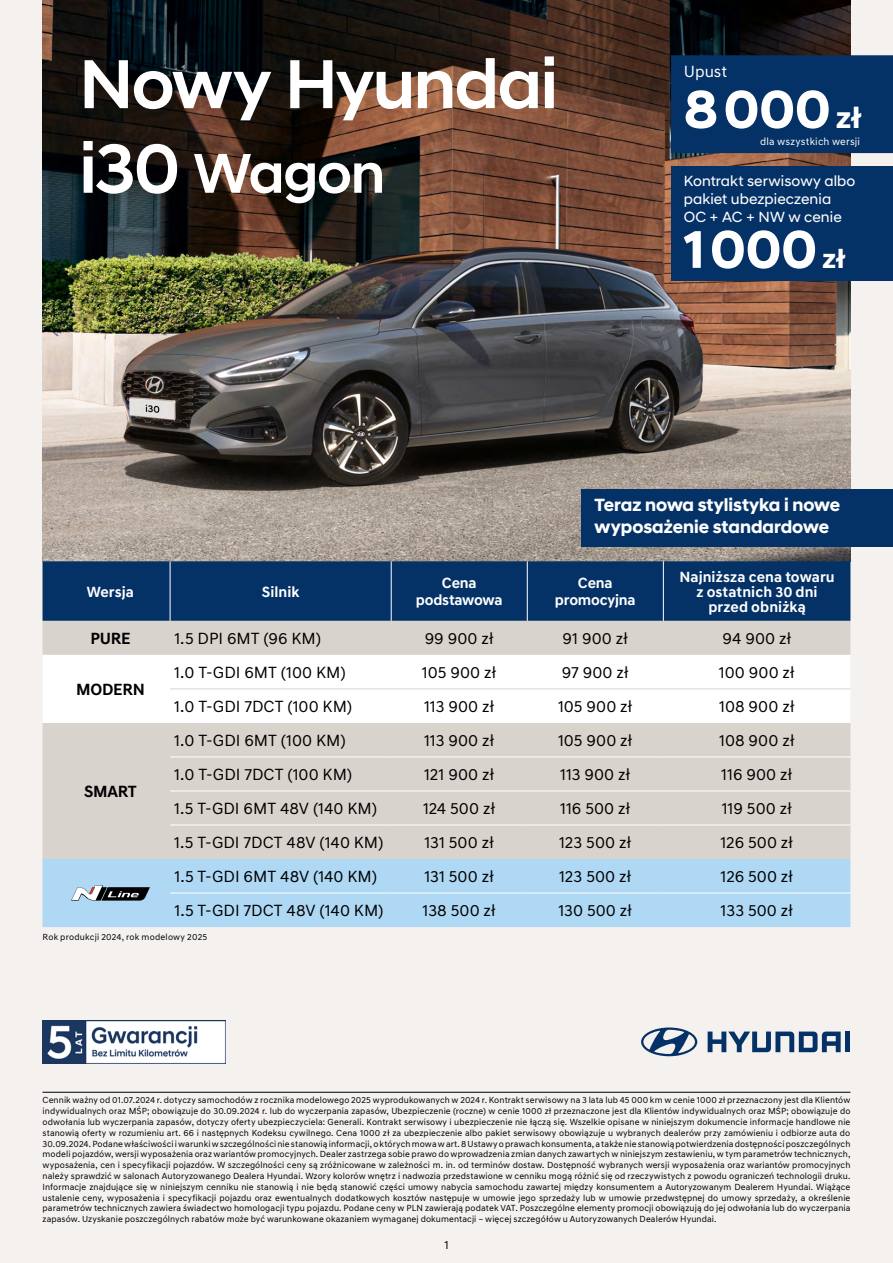
<style>
.page{position:relative;width:893px;height:1263px;background:#f4f1ef}
.page>*{position:absolute;margin:0;border:0;box-sizing:border-box;transform-origin:0 0}
.t1{font:500 70.5px "Hyundai Sans Head";letter-spacing:-.02em;color:#fff}
.t2{font:500 57px "Hyundai Sans Head";letter-spacing:-.02em;color:#fff}
.t3{font:700 54px "Hyundai Sans Head";letter-spacing:-.005em;color:#fff}
.t4{font:700 18px/21.6px "Hyundai Sans Head";color:#fff}
.t5{font:16.5px "Hyundai Sans Text";color:#000}
.t6{font:700 16.5px "Hyundai Sans Text";letter-spacing:-.02em;color:#000}
.t7{font:16.5px "Hyundai Sans Text";color:#fff}
.t8{font:700 15px/15px "Hyundai Sans Text";letter-spacing:.005em;color:#fff;text-align:center}
.t9{font:15px/18px "Hyundai Sans Head";letter-spacing:.005em;color:#fff}
.t10{font:700 15px/16.5px "Hyundai Sans Text";letter-spacing:-.015em;color:#fff;text-align:center}
.t11{font:12px "Hyundai Sans Text";color:#000}
.t12{font:10.5px "Hyundai Sans Text";letter-spacing:.015em;color:#fff}
.t13{font:9px/10.8px "Hyundai Sans Text";letter-spacing:.015em;color:#000;text-align:justify}
.s1{font-size:70.5px}
.s2{font-size:30px}
.s3{font-size:27px}
</style>
<div class="page">
<img style="left:43px;top:0;width:807px;height:561px">
<div style="left:582px;top:489px;width:311px;height:57px;background:#053266"></div>
<div style="left:43px;top:561px;width:807px;height:60px;background:#053266"></div>
<div style="left:43px;top:621px;width:807px;height:238px;background:#d9d3cd"></div>
<div style="left:43px;top:655px;width:807px;height:68px;background:#fff"></div>
<div style="left:43px;top:859px;width:807px;height:68px;background:#afd8f4"></div>
<hr style="left:170px;top:561px;width:1px;height:60px;background:#fff">
<hr style="left:391px;top:561px;width:1px;height:60px;background:#fff">
<hr style="left:527px;top:561px;width:1px;height:60px;background:#fff">
<hr style="left:663px;top:561px;width:1px;height:60px;background:#fff">
<hr style="left:170px;top:893px;width:221px;height:1px;background:#fff">
<hr style="left:391px;top:893px;width:136px;height:1px;background:#fff">
<hr style="left:527px;top:893px;width:136px;height:1px;background:#fff">
<hr style="left:663px;top:893px;width:187px;height:1px;background:#fff">
<hr style="left:170px;top:688px;width:221px;height:1px;background:#d9d3cd">
<hr style="left:391px;top:688px;width:136px;height:1px;background:#d9d3cd">
<hr style="left:527px;top:688px;width:136px;height:1px;background:#d9d3cd">
<hr style="left:663px;top:688px;width:187px;height:1px;background:#d9d3cd">
<hr style="left:170px;top:756px;width:221px;height:1px;background:#fff">
<hr style="left:391px;top:756px;width:136px;height:1px;background:#fff">
<hr style="left:527px;top:756px;width:136px;height:1px;background:#fff">
<hr style="left:663px;top:756px;width:187px;height:1px;background:#fff">
<hr style="left:170px;top:790px;width:221px;height:1px;background:#fff">
<hr style="left:391px;top:790px;width:136px;height:1px;background:#fff">
<hr style="left:527px;top:790px;width:136px;height:1px;background:#fff">
<hr style="left:663px;top:790px;width:187px;height:1px;background:#fff">
<hr style="left:170px;top:825px;width:221px;height:1px;background:#fff">
<hr style="left:391px;top:825px;width:136px;height:1px;background:#fff">
<hr style="left:527px;top:825px;width:136px;height:1px;background:#fff">
<hr style="left:663px;top:825px;width:187px;height:1px;background:#fff">
<svg style="left:71px;top:885px;width:79px;height:15px"></svg>
<div style="left:671px;top:166px;width:222px;height:115px;background:#053266"></div>
<hr style="left:43px;top:1092px;width:807px;height:1px;background:#000">
<svg style="left:708px;top:1031px;width:133px;height:21px"></svg>
<div style="left:845px;top:1031px;width:5px;height:21px;background:#053266"></div>
<svg style="left:641px;top:1027px;width:56px;height:29px"></svg>
<div style="left:671px;top:55px;width:222px;height:98px;background:#053266"></div>
<img style="left:43px;top:1021px;width:182px;height:42px">
<h1 class="t1" style="left:79px;top:42px;width:480px">Nowy Hyundai</h1>
<h2 class="t2" style="left:79px;top:139px;width:307px"><span class="s1">i30</span> Wagon</h2>
<h3 class="t7" style="left:684px;top:62px;width:45px">Upust</h3>
<h3 class="t3" style="left:684px;top:77px;width:180px">8000 <span class="s2">zł</span></h3>
<p class="t12" style="left:760px;top:135px;width:101px">dla wszystkich wersji</p>
<h3 class="t9" style="left:684px;top:171px;width:173px">Kontrakt serwisowy albo pakiet ubezpieczenia<br>OC + AC + NW w cenie</h3>
<h3 class="t3" style="left:684px;top:217px;width:163px">1000 <span class="s3">zł</span></h3>
<h3 class="t4" style="left:594px;top:494px;width:247px">Teraz nowa stylistyka i nowe wyposażenie standardowe</h3>
<h3 class="t8" style="left:87px;top:584px;width:49px">Wersja</h3>
<h3 class="t8" style="left:262px;top:584px;width:39px">Silnik</h3>
<h3 class="t10" style="left:416px;top:575px;width:88px">Cena podstawowa</h3>
<h3 class="t10" style="left:555px;top:575px;width:82px">Cena promocyjna</h3>
<h3 class="t8" style="left:679px;top:569px;width:157px">Najniższa cena towaru z ostatnich 30 dni przed obniżką</h3>
<h3 class="t6" style="left:91px;top:628px;width:41px">PURE</h3>
<h3 class="t5" style="left:174px;top:628px;width:148px">1.5 DPI 6MT (96 KM)</h3>
<h3 class="t5" style="left:425px;top:628px;width:71px">99 900 zł</h3>
<h3 class="t5" style="left:563px;top:628px;width:67px">91 900 zł</h3>
<h3 class="t5" style="left:722px;top:628px;width:70px">94 900 zł</h3>
<h3 class="t6" style="left:76px;top:679px;width:70px">MODERN</h3>
<h3 class="t5" style="left:174px;top:662px;width:173px">1.0 T-GDI 6MT (100 KM)</h3>
<h3 class="t5" style="left:422px;top:662px;width:76px">105 900 zł</h3>
<h3 class="t5" style="left:562px;top:662px;width:69px">97 900 zł</h3>
<h3 class="t5" style="left:719px;top:662px;width:77px">100 900 zł</h3>
<h3 class="t5" style="left:174px;top:697px;width:179px">1.0 T-GDI 7DCT (100 KM)</h3>
<h3 class="t5" style="left:424px;top:697px;width:72px">113 900 zł</h3>
<h3 class="t5" style="left:558px;top:697px;width:76px">105 900 zł</h3>
<h3 class="t5" style="left:719px;top:697px;width:77px">108 900 zł</h3>
<h3 class="t5" style="left:174px;top:730px;width:173px">1.0 T-GDI 6MT (100 KM)</h3>
<h3 class="t5" style="left:424px;top:730px;width:72px">113 900 zł</h3>
<h3 class="t5" style="left:558px;top:730px;width:76px">105 900 zł</h3>
<h3 class="t5" style="left:719px;top:730px;width:77px">108 900 zł</h3>
<h3 class="t5" style="left:174px;top:764px;width:179px">1.0 T-GDI 7DCT (100 KM)</h3>
<h3 class="t5" style="left:424px;top:764px;width:72px">121 900 zł</h3>
<h3 class="t5" style="left:560px;top:764px;width:72px">113 900 zł</h3>
<h3 class="t5" style="left:721px;top:764px;width:73px">116 900 zł</h3>
<h3 class="t5" style="left:174px;top:798px;width:204px">1.5 T-GDI 6MT 48V (140 KM)</h3>
<h3 class="t5" style="left:423px;top:798px;width:74px">124 500 zł</h3>
<h3 class="t5" style="left:560px;top:798px;width:72px">116 500 zł</h3>
<h3 class="t5" style="left:722px;top:798px;width:72px">119 500 zł</h3>
<h3 class="t5" style="left:174px;top:833px;width:211px">1.5 T-GDI 7DCT 48V (140 KM)</h3>
<h3 class="t5" style="left:424px;top:833px;width:71px">131 500 zł</h3>
<h3 class="t5" style="left:559px;top:833px;width:74px">123 500 zł</h3>
<h3 class="t5" style="left:720px;top:833px;width:74px">126 500 zł</h3>
<h3 class="t5" style="left:174px;top:866px;width:204px">1.5 T-GDI 6MT 48V (140 KM)</h3>
<h3 class="t5" style="left:424px;top:866px;width:71px">131 500 zł</h3>
<h3 class="t5" style="left:559px;top:866px;width:74px">123 500 zł</h3>
<h3 class="t5" style="left:721px;top:866px;width:74px">126 500 zł</h3>
<h3 class="t5" style="left:174px;top:901px;width:211px">1.5 T-GDI 7DCT 48V (140 KM)</h3>
<h3 class="t5" style="left:423px;top:901px;width:75px">138 500 zł</h3>
<h3 class="t5" style="left:558px;top:901px;width:75px">130 500 zł</h3>
<h3 class="t5" style="left:721px;top:901px;width:74px">133 500 zł</h3>
<p class="t13" style="left:43px;top:932px;width:166px">Rok produkcji 2024, rok modelowy 2025</p>
<h3 class="t6" style="left:84px;top:781px;width:54px">SMART</h3>
<p class="t13" style="left:43px;top:1095px;width:809px">Cennik ważny od 01.07.2024 r. dotyczy samochodów z rocznika modelowego 2025 wyprodukowanych w 2024 r. Kontrakt serwisowy na 3 lata lub 45 000 km w cenie 1000 zł przeznaczony jest dla Klientów indywidualnych oraz MŚP; obowiązuje do 30.09.2024 r. lub do wyczerpania zapasów, Ubezpieczenie (roczne) w cenie 1000 zł przeznaczone jest dla Klientów indywidualnych oraz MŚP; obowiązuje do odwołania lub wyczerpania zapasów, dotyczy oferty ubezpieczyciela: Generali. Kontrakt serwisowy i ubezpieczenie nie łączą się. Wszelkie opisane w niniejszym dokumencie informacje handlowe nie stanowią oferty w rozumieniu art. 66 i następnych Kodeksu cywilnego. Cena 1000 zł za ubezpieczenie albo pakiet serwisowy obowiązuje u wybranych dealerów przy zamówieniu i odbiorze auta do 30.09.2024. Podane właściwości i warunki w szczególności nie stanowią informacji, o których mowa w art. 8 Ustawy o prawach konsumenta, a także nie stanowią potwierdzenia dostępności poszczególnych modeli pojazdów, wersji wyposażenia oraz wariantów promocyjnych. Dealer zastrzega sobie prawo do wprowadzenia zmian danych zawartych w niniejszym zestawieniu, w tym parametrów technicznych, wyposażenia, cen i specyfikacji pojazdów. W szczególności ceny są zróżnicowane w zależności m. in. od terminów dostaw. Dostępność wybranych wersji wyposażenia oraz wariantów promocyjnych należy sprawdzić w salonach Autoryzowanego Dealera Hyundai. Wzory kolorów wnętrz i nadwozia przedstawione w cenniku mogą różnić się od rzeczywistych z powodu ograniczeń technologii druku.<br>Informacje znajdujące się w niniejszym cenniku nie stanowią i nie będą stanowić części umowy nabycia samochodu zawartej między konsumentem a Autoryzowanym Dealerem Hyundai. Wiążące ustalenie ceny, wyposażenia i specyfikacji pojazdu oraz ewentualnych dodatkowych kosztów następuje w umowie jego sprzedaży lub w umowie przedwstępnej do umowy sprzedaży, a określenie parametrów technicznych zawiera świadectwo homologacji typu pojazdu. Podane ceny w PLN zawierają podatek VAT. Poszczególne elementy promocji obowiązują do jej odwołania lub do wyczerpania zapasów. Uzyskanie poszczególnych rabatów może być warunkowane okazaniem wymaganej dokumentacji – więcej szczegółów u Autoryzowanych Dealerów Hyundai.</p>
<h3 class="t11" style="left:444px;top:1237px;width:6px">1</h3>
</div>
